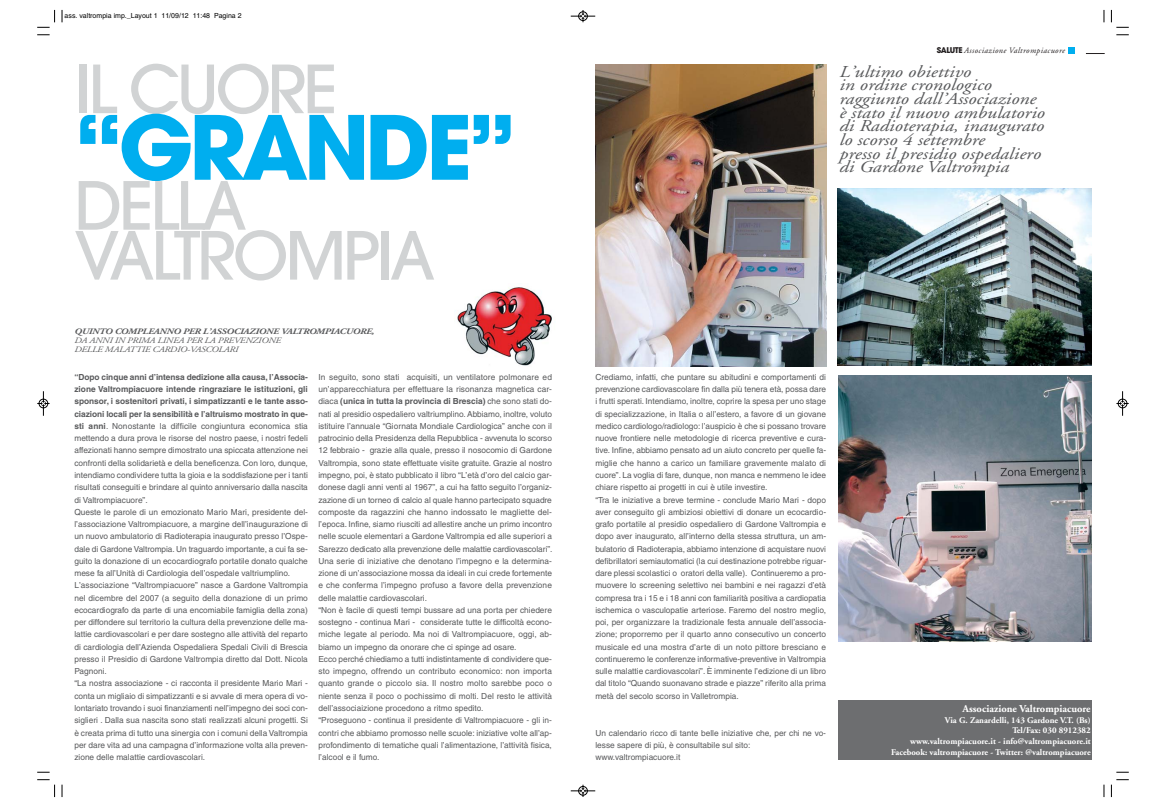
<style>
.page{position:relative;width:1166px;height:807px;background:#fff}
.page>*{position:absolute;margin:0;border:0;box-sizing:border-box;transform-origin:0 0}
.t1{font:700 87.5px "Avant Garde";letter-spacing:-.05em;color:#00aeef}
.t2{font:500 65.62px/49.9px "Avant Garde";letter-spacing:-.05em;color:#d1d3d4}
.t3{font:italic 16.62px/13.7px "Adobe Garamond";color:#58595b;scale:1.2 1}
.t4{font:700 10.5px "Adobe Garamond";color:#fff}
.t5{font:700 8.75px/10.9px "Adobe Garamond";color:#fff;text-align:right}
.t6{font:8.31px/12.2px "Helvetica";color:#58595b}
.t7{font:italic 8.31px/9.4px "Adobe Garamond";letter-spacing:-.025em;color:#58595b;scale:1.2 1}
.t8{font:italic 700 8.31px "Adobe Garamond";letter-spacing:-.025em;color:#58595b;scale:1.2 1}
.t9{font:italic 8.31px "Adobe Garamond";letter-spacing:.05em;color:#231f20}
.t10{font:7px "Helvetica";color:#000}
.s1{font-family:"Avant Garde";font-weight:700;font-style:normal;font-size:7.88px}
.s2{font-weight:700}
</style>
<div class="page">
<img style="left:455px;top:287px;width:97px;height:79px">
<img style="left:595px;top:64px;width:231px;height:302px">
<div style="left:838px;top:699px;width:253px;height:60px;background:#6d6e70"></div>
<svg style="left:1068px;top:47px;width:6px;height:6px"></svg>
<svg style="left:1086px;top:53px;width:18px;height:1px"></svg>
<img style="left:837px;top:189px;width:254px;height:176px">
<img style="left:838px;top:375px;width:253px;height:265px">
<svg style="left:62px;top:10px;width:1px;height:12px"></svg>
<svg style="left:37px;top:34px;width:13px;height:2px"></svg>
<svg style="left:1103px;top:10px;width:2px;height:12px"></svg>
<svg style="left:1116px;top:34px;width:13px;height:2px"></svg>
<svg style="left:62px;top:784px;width:1px;height:12px"></svg>
<svg style="left:37px;top:771px;width:13px;height:1px"></svg>
<svg style="left:1103px;top:784px;width:2px;height:12px"></svg>
<svg style="left:1116px;top:771px;width:13px;height:1px"></svg>
<svg style="left:37px;top:10px;width:18px;height:18px"></svg>
<svg style="left:1111px;top:10px;width:18px;height:18px"></svg>
<svg style="left:37px;top:779px;width:18px;height:17px"></svg>
<svg style="left:1111px;top:779px;width:18px;height:17px"></svg>
<svg style="left:571px;top:10px;width:24px;height:12px"></svg>
<svg style="left:571px;top:784px;width:24px;height:12px"></svg>
<svg style="left:37px;top:391px;width:13px;height:24px"></svg>
<svg style="left:1116px;top:391px;width:12px;height:24px"></svg>
<p class="t10" style="left:65px;top:13px;width:179px">ass. valtrompia imp._Layout 1 11/09/12 11:48 Pagina 2</p>
<h2 class="t2" style="left:74px;top:70px;width:265px">IL CUORE</h2>
<h1 class="t1" style="left:74px;top:115px;width:443px">“GRANDE”</h1>
<h2 class="t2" style="left:74px;top:186px;width:362px">DELLA<br>VALTROMPIA</h2>
<p class="t9" style="left:936px;top:47px;width:130px"><span class="s1">SALUTE</span> Associazione Valtrompiacuore</p>
<h3 class="t3" style="left:839px;top:66px;width:173px">L’ultimo obiettivo<br>in ordine cronologico raggiunto dall’Associazione è stato il nuovo ambulatorio di Radioterapia, inaugurato lo scorso 4 settembre<br>presso il presidio ospedaliero di Gardone Valtrompia</h3>
<p class="t8" style="left:74px;top:327px;width:251px">QUINTO COMPLEANNO PER L’ASSOCIAZIONE VALTROMPIACUORE,</p>
<p class="t7" style="left:74px;top:336px;width:174px">DA ANNI IN PRIMA LINEA PER LA PREVENZIONE<br>DELLE MALATTIE CARDIO-VASCOLARI</p>
<p class="t6" style="left:74px;top:371px;width:235px"><span class="s2">“Dopo cinque anni d’intensa dedizione alla causa, l’Associa&shy;zione Valtrompiacuore intende ringraziare le istituzioni, gli sponsor, i sostenitori privati, i simpatizzanti e le tante asso&shy;ciazioni locali per la sensibilità e l’altruismo mostrato in que&shy;sti anni</span>. Nonostante la difficile congiuntura economica stia mettendo a dura prova le risorse del nostro paese, i nostri fedeli affezionati hanno sempre dimostrato una spiccata attenzione nei confronti della solidarietà e della beneficenza. Con loro, dunque, intendiamo condividere tutta la gioia e la soddisfazione per i tanti risultati conseguiti e brindare al quinto anniversario dalla nascita di Valtrompiacuore”.<br>Queste le parole di un emozionato Mario Mari, presidente del&shy;l’associazione Valtrompiacuore, a margine dell’inaugurazione di un nuovo ambulatorio di Radioterapia inaugurato presso l’Ospe&shy;dale di Gardone Valtrompia. Un traguardo importante, a cui fa se&shy;guito la donazione di un ecocardiografo portatile donato qualche mese fa all’Unità di Cardiologia dell’ospedale valtriumplino.<br>L’associazione “Valtrompiacuore” nasce a Gardone Valtrompia nel dicembre del 2007 (a seguito della donazione di un primo ecocardiografo da parte di una encomiabile famiglia della zona) per diffondere sul territorio la cultura della prevenzione delle ma&shy;lattie cardiovascolari e per dare sostegno alle attività del reparto di cardiologia dell’Azienda Ospedaliera Spedali Civili di Brescia presso il Presidio di Gardone Valtrompia diretto dal Dott. Nicola Pagnoni.<br>“La nostra associazione - ci racconta il presidente Mario Mari - conta un migliaio di simpatizzanti e si avvale di mera opera di vo&shy;lontariato trovando i suoi finanziamenti nell’impegno dei soci con&shy;siglieri . Dalla sua nascita sono stati realizzati alcuni progetti. Si è creata prima di tutto una sinergia con i comuni della Valtrompia per dare vita ad una campagna d’informazione volta alla preven&shy;zione delle malattie cardiovascolari.</p>
<p class="t6" style="left:318px;top:371px;width:235px">In seguito, sono stati acquisiti, un ventilatore polmonare ed un’apparecchiatura per effettuare la risonanza magnetica car&shy;diaca <span class="s2">(unica in tutta la provincia di Brescia)</span> che sono stati do&shy;nati al presidio ospedaliero valtriumplino. Abbiamo, inoltre, voluto istituire l’annuale “Giornata Mondiale Cardiologica” anche con il patrocinio della Presidenza della Repubblica - avvenuta lo scorso 12 febbraio - grazie alla quale, presso il nosocomio di Gardone Valtrompia, sono state effettuate visite gratuite. Grazie al nostro impegno, poi, è stato pubblicato il libro “L’età d’oro del calcio gar&shy;donese dagli anni venti al 1967”, a cui ha fatto seguito l’organiz&shy;zazione di un torneo di calcio al quale hanno partecipato squadre composte da ragazzini che hanno indossato le magliette del&shy;l’epoca. Infine, siamo riusciti ad allestire anche un primo incontro nelle scuole elementari a Gardone Valtrompia ed alle superiori a Sarezzo dedicato alla prevenzione delle malattie cardiovascolari”.<br>Una serie di iniziative che denotano l’impegno e la determina&shy;zione di un’associazione mossa da ideali in cui crede fortemente e che conferma l’impegno profuso a favore della prevenzione delle malattie cardiovascolari.<br>“Non è facile di questi tempi bussare ad una porta per chiedere sostegno - continua Mari - considerate tutte le difficoltà econo&shy;miche legate al periodo. Ma noi di Valtrompiacuore, oggi, ab&shy;biamo un impegno da onorare che ci spinge ad osare.<br>Ecco perché chiediamo a tutti indistintamente di condividere que&shy;sto impegno, offrendo un contributo economico: non importa quanto grande o piccolo sia. Il nostro molto sarebbe poco o niente senza il poco o pochissimo di molti. Del resto le attività dell’associaizione procedono a ritmo spedito.<br>“Proseguono - continua il presidente di Valtrompiacuore - gli in&shy;contri che abbiamo promosso nelle scuole: iniziative volte all’ap&shy;profondimento di tematiche quali l’alimentazione, l’attività fisica, l’alcool e il fumo.</p>
<p class="t6" style="left:595px;top:371px;width:232px">Crediamo, infatti, che puntare su abitudini e comportamenti di prevenzione cardiovascolare fin dalla più tenera età, possa dare i frutti sperati. Intendiamo, inoltre, coprire la spesa per uno stage di specializzazione, in Italia o all’estero, a favore di un giovane medico cardiologo/radiologo: l’auspicio è che si possano trovare nuove frontiere nelle metodologie di ricerca preventive e cura&shy;tive. Infine, abbiamo pensato ad un aiuto concreto per quelle fa&shy;miglie che hanno a carico un familiare gravemente malato di cuore”. La voglia di fare, dunque, non manca e nemmeno le idee chiare rispetto ai progetti in cui è utile investire.<br>“Tra le iniziative a breve termine - conclude Mario Mari - dopo aver conseguito gli ambiziosi obiettivi di donare un ecocardio&shy;grafo portatile al presidio ospedaliero di Gardone Valtrompia e dopo aver inaugurato, all’interno della stessa struttura, un am&shy;bulatorio di Radioterapia, abbiamo intenzione di acquistare nuovi defibrillatori semiautomatici (la cui destinazione potrebbe riguar&shy;dare plessi scolastici o oratori della valle). Continueremo a pro&shy;muovere lo screening selettivo nei bambini e nei ragazzi d’età compresa tra i 15 e i 18 anni con familiarità positiva a cardiopatia ischemica o vasculopatie arteriose. Faremo del nostro meglio, poi, per organizzare la tradizionale festa annuale dell’associa&shy;zione; proporremo per il quarto anno consecutivo un concerto musicale ed una mostra d’arte di un noto pittore bresciano e continueremo le conferenze informative-preventive in Valtrompia sulle malattie cardiovascolari”. È imminente l’edizione di un libro dal titolo “Quando suonavano strade e piazze” riferito alla prima metà del secolo scorso in Valletrompia.</p>
<p class="t6" style="left:595px;top:726px;width:232px">Un calendario ricco di tante belle iniziative che, per chi ne vo&shy;lesse sapere di più, è consultabile sul sito: www.valtrompiacuore.it</p>
<p class="t4" style="left:962px;top:703px;width:130px">Associazione Valtrompiacuore</p>
<p class="t5" style="left:891px;top:714px;width:201px">Via G. Zanardelli, 143 Gardone V.T. (Bs)<br>Tel/Fax: 030 8912382<br>www.valtrompiacuore.it - info@valtrompiacuore.it Facebook: valtrompiacuore - Twitter: @valtrompiacuore</p>
</div>
